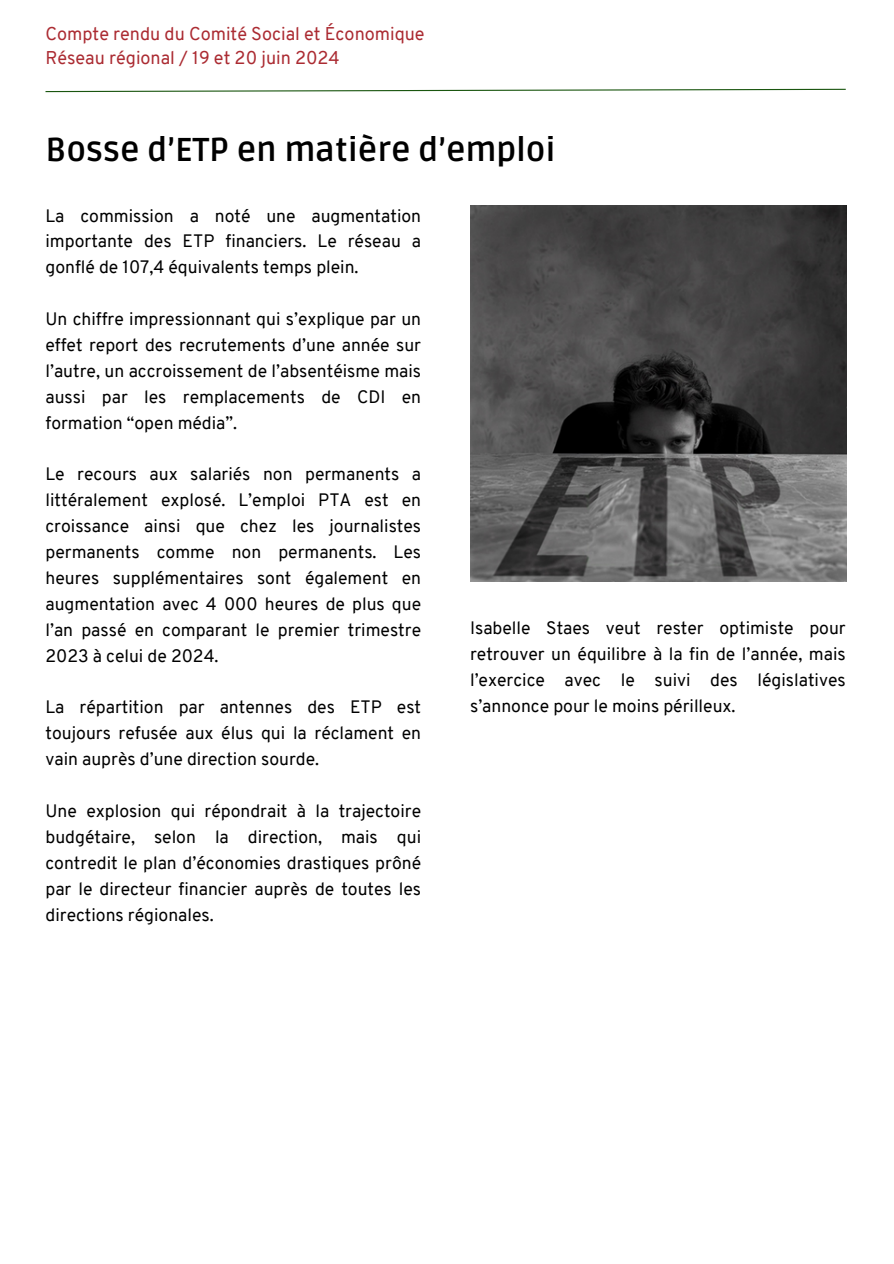
<style>
.page{position:relative;width:894px;height:1264px;background:#fff}
.page>*{position:absolute;margin:0;border:0;box-sizing:border-box;transform-origin:0 0}
.t1{font:700 33px "Ruda";color:#000}
.t2{font:18px "Overpass";color:#ab2b32}
.t3{font:17.55px/25.8px "Overpass";color:#000;text-align:justify}
</style>
<div class="page">
<svg style="left:45px;top:88px;width:801px;height:5px"></svg>
<img style="left:470px;top:205px;width:375px;height:376px">
<p class="t2" style="left:45px;top:26px;width:380px">Compte rendu du Comité Social et Économique</p>
<p class="t2" style="left:45px;top:51px;width:296px">Réseau régional / 19 et 20 juin 2024</p>
<h1 class="t1" style="left:45px;top:131px;width:511px">Bosse d’ETP en matière d’emploi</h1>
<p class="t3" style="left:45px;top:204px;width:377px">La commission a noté une augmentation importante des ETP financiers. Le réseau a gonflé de 107,4 équivalents temps plein.</p>
<p class="t3" style="left:45px;top:308px;width:377px">Un chiffre impressionnant qui s’explique par un effet report des recrutements d’une année sur l’autre, un accroissement de l’absentéisme mais aussi par les remplacements de CDI en formation “open média”.</p>
<p class="t3" style="left:45px;top:463px;width:377px">Le recours aux salariés non permanents a littéralement explosé. L’emploi PTA est en croissance ainsi que chez les journalistes permanents comme non permanents. Les heures supplémentaires sont également en augmentation avec 4 000 heures de plus que l’an passé en comparant le premier trimestre 2023 à celui de 2024.</p>
<p class="t3" style="left:45px;top:696px;width:377px">La répartition par antennes des ETP est toujours refusée aux élus qui la réclament en vain auprès d’une direction sourde.</p>
<p class="t3" style="left:45px;top:799px;width:377px">Une explosion qui répondrait à la trajectoire budgétaire, selon la direction, mais qui contredit le plan d’économies drastiques prôné par le directeur financier auprès de toutes les directions régionales.</p>
<p class="t3" style="left:470px;top:617px;width:377px">Isabelle Staes veut rester optimiste pour retrouver un équilibre à la fin de l’année, mais l’exercice avec le suivi des législatives s’annonce pour le moins périlleux.</p>
</div>
